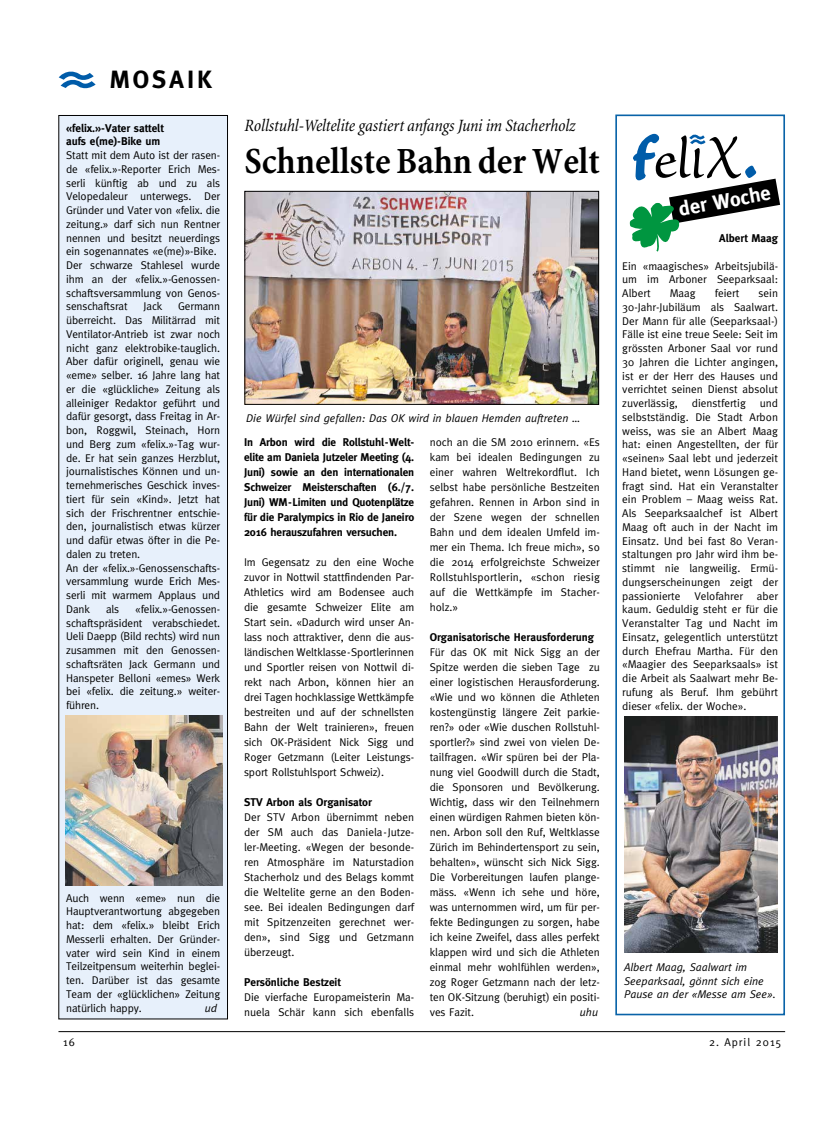
<style>
.page{position:relative;width:833px;height:1134px;background:#fff}
.page>*{position:absolute;margin:0;border:0;box-sizing:border-box;transform-origin:0 0}
.t1{font:700 condensed 37.5px "Minion";color:#000}
.t2{font:25px "Meta Bold Caps";letter-spacing:.12em;color:#000}
.t3{font:700 20.62px "Meta";color:#fff}
.t4{font:italic condensed 17.5px "Minion";letter-spacing:-.005em;color:#000}
.t5{font:11.25px/13.8px "Meta";letter-spacing:-.01em;color:#000;text-align:justify}
.t6{font:700 11.25px/15px "Meta";color:#000;text-align:justify}
.t7{font:italic 11.25px/13.8px "Meta";color:#000}
.t8{font:11.25px "Meta";letter-spacing:.09em;color:#000}
</style>
<div class="page">
<svg style="left:59px;top:72px;width:37px;height:16px"></svg>
<hr style="left:58px;top:1031px;width:727px;height:1px;background:#000">
<img style="left:246px;top:193px;width:351px;height:210px">
<div style="left:244px;top:191px;width:355px;height:214px;border:1px solid #000"></div>
<img style="left:624px;top:717px;width:153px;height:236px">
<svg style="left:629px;top:134px;width:151px;height:118px"></svg>
<div style="left:59px;top:115px;width:168px;height:904px;background:#e7f0fb"></div>
<div style="left:58px;top:115px;width:170px;height:904px;border:1px solid #000"></div>
<img style="left:65px;top:716px;width:157px;height:170px">
<div style="left:615px;top:115px;width:170px;height:900px;border:2px solid #0963a8"></div>
<h2 class="t2" style="left:110px;top:65px;width:104px">MOSAIK</h2>
<p class="t6" style="left:66px;top:121px;width:99px;line-height:13.8px">«felix.»-Vater sattelt aufs e(me)-Bike um</p>
<p class="t5" style="left:66px;top:148px;width:156px;text-align:left">Statt mit dem Auto ist der rasen&shy;de «felix.»-Reporter Erich Mes&shy;serli künftig ab und zu als<br>Velopedaleur unterwegs. Der<br>Gründer und Vater von «felix. die zeitung.» darf sich nun Rentner nennen und besitzt neuerdings ein sogenannates «e(me)»-Bike.<br>Der schwarze Stahlesel wurde ihm an der «felix.»-Genossen&shy;schaftsversammlung von Genos&shy;senschaftsrat</p>
<p class="t5" style="left:144px;top:299px;width:20px">Jack</p>
<p class="t5" style="left:66px;top:299px;width:156px;text-align:left;text-indent:112px">Germann überreicht. Das Militärrad mit<br>Ventilator-Antrieb ist zwar noch nicht ganz elektrobike-tauglich.<br>Aber dafür originell, genau wie «eme» selber. 16 Jahre lang hat er die «glückliche» Zeitung als alleiniger Redaktor geführt und dafür gesorgt, dass Freitag in Ar&shy;bon, Roggwil, Steinach, Horn und Berg zum «felix.»-Tag wur&shy;de. Er hat sein ganzes Herzblut, journalistisches Können und un&shy;ternehmerisches Geschick inves&shy;tiert für sein «Kind». Jetzt hat sich der Frischrentner entschie&shy;den, journalistisch etwas kürzer und dafür etwas öfter in die Pe&shy;dalen zu treten.<br>An der «felix.»-Genossenschafts&shy;versammlung wurde Erich Mes&shy;serli mit warmem Applaus und<br>Dank</p>
<p class="t5" style="left:66px;top:602px;width:156px;text-indent:69px">«felix.»-Genossen&shy;schaftspräsident verabschiedet.<br>Ueli Daepp (Bild rechts) wird nun zusammen mit den Genossen&shy;schaftsräten Jack Germann und Hanspeter Belloni «emes» Werk bei «felix. die zeitung.» weiter&shy;führen.</p>
<p class="t5" style="left:106px;top:602px;width:15px">als</p>
<p class="t5" style="left:66px;top:891px;width:156px">Auch wenn «eme» nun die Hauptverantwortung abgegeben hat: dem «felix.» bleibt Erich Messerli erhalten. Der Gründer&shy;vater wird sein Kind in einem Teilzeitpensum weiterhin beglei&shy;ten. Darüber ist das gesamte Team der «glücklichen» Zeitung natürlich happy.</p>
<p class="t7" style="left:205px;top:1000px;width:14px">ud</p>
<h3 class="t4" style="left:244px;top:116px;width:333px">Rollstuhl-Weltelite gastiert anfangs Juni im Stacherholz</h3>
<h1 class="t1" style="left:244px;top:141px;width:357px">Schnellste Bahn der Welt</h1>
<p class="t7" style="left:246px;top:411px;width:335px">Die Würfel sind gefallen: Das OK wird in blauen Hemden auftreten …</p>
<p class="t6" style="left:244px;top:434px;width:172px">In Arbon wird die Rollstuhl-Welt&shy;elite am Daniela Jutzeler Meeting (4.<br>Juni) sowie an den internationalen Schweizer Meisterschaften (6./7.<br>Juni) WM-Limiten und Quotenplätze für die Paralympics in Rio de Janeiro 2016 herauszufahren versuchen.</p>
<p class="t5" style="left:244px;top:554px;width:172px;line-height:15px">Im Gegensatz zu den eine Woche zuvor in Nottwil stattfindenden Par-Athletics wird am Bodensee auch die gesamte Schweizer Elite am Start sein. «Dadurch wird unser An&shy;lass noch attraktiver, denn die aus&shy;ländischen Weltklasse-Sportlerinnen und Sportler reisen von Nottwil di&shy;rekt nach Arbon, können hier an drei Tagen hochklassige Wettkämpfe bestreiten und auf der schnellsten Bahn der Welt trainieren», freuen sich OK-Präsident Nick Sigg und Roger Getzmann (Leiter Leistungs&shy;sport Rollstuhlsport Schweiz).</p>
<p class="t6" style="left:244px;top:794px;width:129px">STV Arbon als Organisator</p>
<p class="t5" style="left:244px;top:809px;width:172px;line-height:15px">Der STV Arbon übernimmt neben der SM auch das Daniela-Jutze&shy;ler-Meeting. «Wegen der besonde&shy;ren Atmosphäre im Naturstadion Stacherholz und des Belags kommt die Weltelite gerne an den Boden&shy;see. Bei idealen Bedingungen darf mit Spitzenzeiten gerechnet wer&shy;den», sind Sigg und Getzmann überzeugt.</p>
<p class="t6" style="left:244px;top:974px;width:98px">Persönliche Bestzeit</p>
<p class="t5" style="left:244px;top:989px;width:172px;line-height:15px">Die vierfache Europameisterin Ma&shy;nuela Schär kann sich ebenfalls</p>
<p class="t5" style="left:430px;top:434px;width:172px;line-height:15px">noch an die SM 2010 erinnern. «Es kam bei idealen Bedingungen zu einer wahren Weltrekordflut. Ich selbst habe persönliche Bestzeiten gefahren. Rennen in Arbon sind in der Szene wegen der schnellen Bahn und dem idealen Umfeld im&shy;mer ein Thema. Ich freue mich», so die 2014 erfolgreichste Schweizer Rollstuhlsportlerin, «schon riesig auf die Wettkämpfe im Stacher&shy;holz.»</p>
<p class="t6" style="left:430px;top:629px;width:166px">Organisatorische Herausforderung</p>
<p class="t5" style="left:430px;top:644px;width:172px;line-height:15px">Für das OK mit Nick Sigg an der Spitze werden die sieben Tage zu einer logistischen Herausforderung. «Wie und wo können die Athleten kostengünstig längere Zeit parkie&shy;ren?» oder «Wie duschen Rollstuhl&shy;sportler?» sind zwei von vielen De&shy;tailfragen. «Wir spüren bei der Pla&shy;nung viel Goodwill durch die Stadt, die Sponsoren und Bevölkerung.<br>Wichtig, dass wir den Teilnehmern einen würdigen Rahmen bieten kön&shy;nen. Arbon soll den Ruf, Weltklasse Zürich im Behindertensport zu sein, behalten», wünscht sich Nick Sigg.<br>Die Vorbereitungen laufen plange&shy;mäss. «Wenn ich sehe und höre, was unternommen wird, um für per&shy;fekte Bedingungen zu sorgen, habe ich keine Zweifel, dass alles perfekt klappen wird und sich die Athleten einmal mehr wohlfühlen werden», zog Roger Getzmann nach der letz&shy;ten OK-Sitzung (beruhigt) ein positi&shy;ves Fazit.</p>
<p class="t7" style="left:580px;top:1005px;width:20px">uhu</p>
<h3 class="t3" style="left:676px;top:197px;width:95px;rotate:-10deg">der Woche</h3>
<p class="t6" style="left:719px;top:231px;width:60px">Albert Maag</p>
<p class="t5" style="left:622px;top:259px;width:157px">Ein «maagisches» Arbeitsjubilä&shy;um im Arboner Seeparksaal:<br>Albert</p>
<p class="t5" style="left:670px;top:286px;width:27px">Maag</p>
<p class="t5" style="left:715px;top:286px;width:26px">feiert</p>
<p class="t5" style="left:622px;top:286px;width:157px;text-indent:136px">sein 30-Jahr-Jubiläum als Saalwart.<br>Der Mann für alle (Seeparksaal-)<br>Fälle ist eine treue Seele: Seit im grössten Arboner Saal vor rund 30 Jahren die Lichter angingen, ist er der Herr des Hauses und verrichtet seinen Dienst absolut zuverlässig, dienstfertig und selbstständig. Die Stadt Arbon weiss, was sie an Albert Maag hat: einen Angestellten, der für «seinen» Saal lebt und jederzeit Hand bietet, wenn Lösungen ge&shy;fragt sind. Hat ein Veranstalter ein Problem – Maag weiss Rat.<br>Als Seeparksaalchef ist Albert Maag oft auch in der Nacht im Einsatz. Und bei fast 80 Veran&shy;staltungen pro Jahr wird ihm be&shy;stimmt nie langweilig. Ermü&shy;dungserscheinungen zeigt der passionierte Velofahrer aber kaum. Geduldig steht er für die Veranstalter Tag und Nacht im Einsatz, gelegentlich unterstützt durch Ehefrau Martha. Für den «Maagier des Seeparksaals» ist die Arbeit als Saalwart mehr Be&shy;rufung als Beruf. Ihm gebührt dieser «felix. der Woche».</p>
<p class="t7" style="left:624px;top:960px;width:153px">Albert Maag, Saalwart im<br>Seeparksaal, gönnt sich eine<br>Pause an der «Messe am See».</p>
<p class="t5" style="left:63px;top:1035px;width:13px">16</p>
<p class="t8" style="left:709px;top:1035px;width:74px">2. April 2015</p>
</div>
